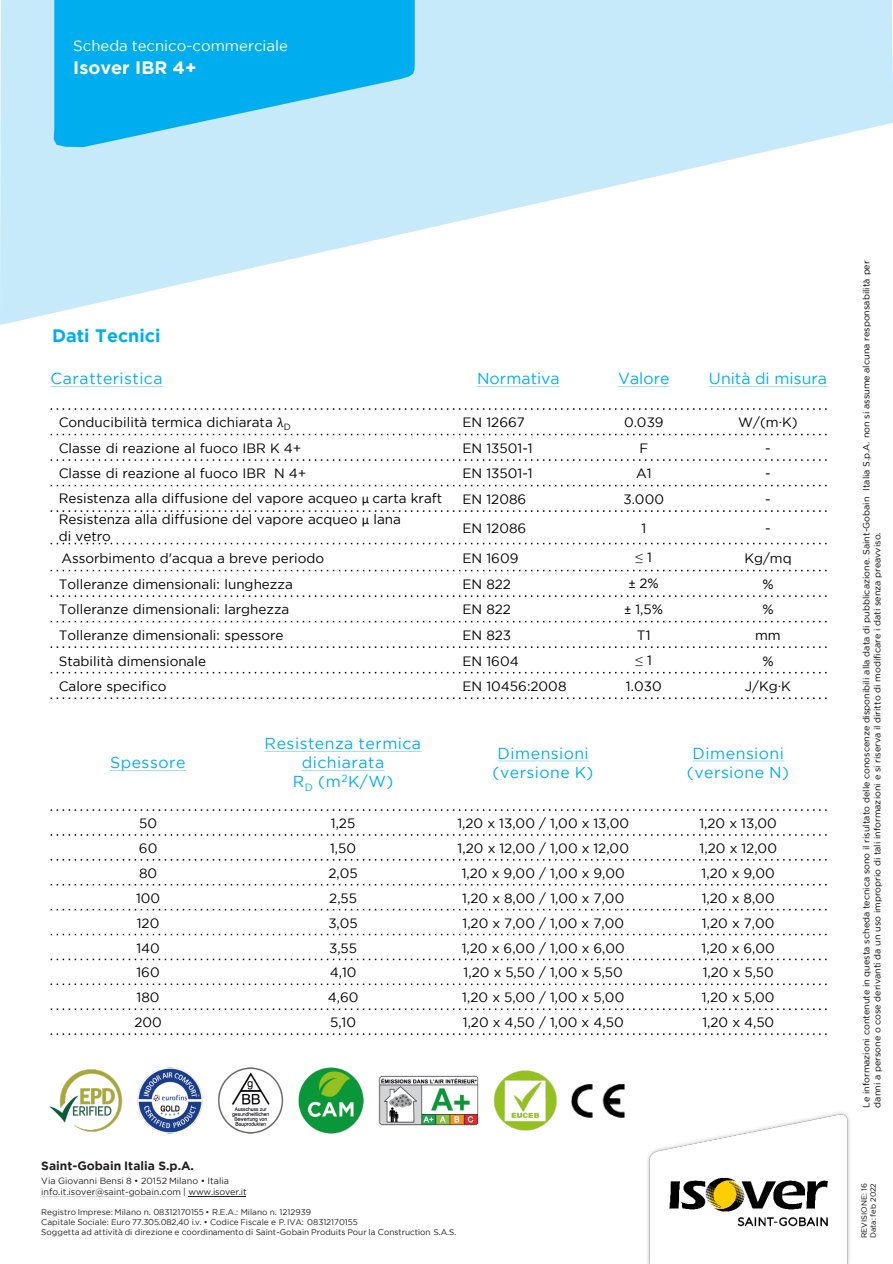
<style>
.page{position:relative;width:893px;height:1264px;background:#fff}
.page>*{position:absolute;margin:0;border:0;box-sizing:border-box;transform-origin:0 0}
.t1{font:700 18px "Gotham";color:#fff}
.t2{font:700 18px "Gotham";color:#00aeef}
.t3{font:15.9px/18.9px "Gotham";letter-spacing:.03em;color:#00aeef;text-align:center}
.t4{font:15.9px "Gotham";color:#00aeef}
.t5{font:15px "Gotham";color:#fff}
.t6{font:13.5px "Gotham";color:#000}
.t7{font:13.5px "Times New Roman";color:#000}
.t8{font:700 12px "Gotham";color:#231f20}
.t9{font:9px/10.8px "Gotham";letter-spacing:-.005em;color:#000}
.t10{font:9px/10.8px "Gotham";letter-spacing:-.005em;color:#231f20}
.t11{font:8.25px "Gotham";color:#231f20}
.t12{font:7.5px "Gotham";letter-spacing:-.005em;color:#000}
.s1{font-family:"Cambria"}
.s2{font-family:"Times New Roman"}
.s3{font-family:"Calibri"}
.s4{font-family:"Gotham"}
</style>
<div class="page">
<svg style="left:0;top:0;width:892px;height:325px;fill:#c7eafb"></svg>
<svg style="left:54px;top:0;width:360px;height:147px;background:#2cbbf1"></svg>
<svg style="left:51px;top:408px;width:776px;height:1px"></svg>
<svg style="left:51px;top:433px;width:776px;height:2px"></svg>
<svg style="left:51px;top:459px;width:776px;height:1px"></svg>
<svg style="left:51px;top:484px;width:776px;height:2px"></svg>
<svg style="left:51px;top:510px;width:776px;height:2px"></svg>
<svg style="left:51px;top:542px;width:776px;height:2px"></svg>
<svg style="left:51px;top:569px;width:776px;height:2px"></svg>
<svg style="left:51px;top:595px;width:776px;height:1px"></svg>
<svg style="left:51px;top:620px;width:776px;height:2px"></svg>
<svg style="left:51px;top:646px;width:776px;height:1px"></svg>
<svg style="left:51px;top:671px;width:776px;height:2px"></svg>
<svg style="left:51px;top:697px;width:776px;height:1px"></svg>
<svg style="left:51px;top:386px;width:112px;height:1px"></svg>
<svg style="left:477px;top:386px;width:82px;height:1px"></svg>
<svg style="left:618px;top:386px;width:51px;height:1px"></svg>
<svg style="left:709px;top:386px;width:118px;height:1px"></svg>
<img style="left:49px;top:1067px;width:508px;height:67px">
<img style="left:571px;top:1084px;width:54px;height:34px">
<svg style="left:41px;top:1196px;width:140px;height:1px"></svg>
<hr style="left:188px;top:1196px;width:58px;height:1px;background:#231f20">
<img style="left:647px;top:1112px;width:203px;height:151px">
<svg style="left:51px;top:809px;width:776px;height:1px"></svg>
<svg style="left:51px;top:834px;width:776px;height:1px"></svg>
<svg style="left:51px;top:859px;width:776px;height:1px"></svg>
<svg style="left:51px;top:884px;width:776px;height:1px"></svg>
<svg style="left:51px;top:908px;width:776px;height:2px"></svg>
<svg style="left:51px;top:933px;width:776px;height:2px"></svg>
<svg style="left:51px;top:958px;width:776px;height:1px"></svg>
<svg style="left:51px;top:983px;width:776px;height:1px"></svg>
<svg style="left:51px;top:1008px;width:776px;height:1px"></svg>
<svg style="left:51px;top:1033px;width:776px;height:1px"></svg>
<svg style="left:110px;top:770px;width:76px;height:1px"></svg>
<svg style="left:264px;top:751px;width:157px;height:1px"></svg>
<svg style="left:302px;top:770px;width:82px;height:1px"></svg>
<svg style="left:497px;top:760px;width:92px;height:1px"></svg>
<svg style="left:692px;top:760px;width:92px;height:1px"></svg>
<p class="t5" style="left:73px;top:38px;width:216px">Scheda tecnico-commerciale</p>
<p class="t1" style="left:73px;top:57px;width:125px">Isover IBR 4+</p>
<p class="t2" style="left:52px;top:324px;width:110px">Dati Tecnici</p>
<p class="t3" style="left:51px;top:369px;width:113px">Caratteristica</p>
<p class="t4" style="left:477px;top:370px;width:84px">Normativa</p>
<p class="t3" style="left:618px;top:369px;width:53px">Valore</p>
<p class="t4" style="left:708px;top:370px;width:120px">Unità di misura</p>
<p class="t6" style="left:59px;top:414px;width:234px">Conducibilità termica dichiarata <span class="s1">λ</span><sub>D</sub></p>
<p class="t6" style="left:462px;top:415px;width:64px">EN 12667</p>
<p class="t6" style="left:624px;top:415px;width:41px">0.039</p>
<p class="t6" style="left:738px;top:414px;width:61px">W/(m<span class="s2">∙</span>K)</p>
<p class="t6" style="left:59px;top:440px;width:244px">Classe di reazione al fuoco IBR K 4+</p>
<p class="t6" style="left:462px;top:440px;width:72px">EN 13501-1</p>
<p class="t6" style="left:639px;top:440px;width:10px">F</p>
<p class="t6" style="left:765px;top:440px;width:7px">-</p>
<p class="t6" style="left:59px;top:466px;width:249px">Classe di reazione al fuoco IBR N 4+</p>
<p class="t6" style="left:462px;top:466px;width:72px">EN 13501-1</p>
<p class="t6" style="left:636px;top:466px;width:17px">A1</p>
<p class="t6" style="left:765px;top:466px;width:7px">-</p>
<p class="t6" style="left:59px;top:490px;width:385px">Resistenza alla diffusione del vapore acqueo <span class="s3">μ</span> carta kraft</p>
<p class="t6" style="left:462px;top:491px;width:65px">EN 12086</p>
<p class="t6" style="left:623px;top:491px;width:42px">3.000</p>
<p class="t6" style="left:765px;top:491px;width:7px">-</p>
<p class="t6" style="left:59px;top:511px;width:344px">Resistenza alla diffusione del vapore acqueo <span class="s3">μ</span> lana</p>
<p class="t6" style="left:59px;top:528px;width:54px">di vetro</p>
<p class="t6" style="left:462px;top:520px;width:65px">EN 12086</p>
<p class="t6" style="left:641px;top:520px;width:6px">1</p>
<p class="t6" style="left:765px;top:520px;width:7px">-</p>
<p class="t6" style="left:61px;top:550px;width:264px">Assorbimento d'acqua a breve periodo</p>
<p class="t6" style="left:462px;top:550px;width:57px">EN 1609</p>
<p class="t7" style="left:635px;top:548px;width:18px">≤ <span class="s4">1</span></p>
<p class="t6" style="left:744px;top:550px;width:49px">Kg/mq</p>
<p class="t6" style="left:59px;top:576px;width:235px">Tolleranze dimensionali: lunghezza</p>
<p class="t6" style="left:462px;top:576px;width:50px">EN 822</p>
<p class="t6" style="left:628px;top:575px;width:32px"><span class="s3">±</span> 2%</p>
<p class="t6" style="left:762px;top:576px;width:13px">%</p>
<p class="t6" style="left:59px;top:602px;width:232px">Tolleranze dimensionali: larghezza</p>
<p class="t6" style="left:462px;top:602px;width:50px">EN 822</p>
<p class="t6" style="left:624px;top:601px;width:40px"><span class="s3">±</span> 1,5%</p>
<p class="t6" style="left:762px;top:602px;width:13px">%</p>
<p class="t6" style="left:59px;top:627px;width:226px">Tolleranze dimensionali: spessore</p>
<p class="t6" style="left:462px;top:627px;width:50px">EN 823</p>
<p class="t6" style="left:637px;top:627px;width:15px">T1</p>
<p class="t6" style="left:755px;top:627px;width:27px">mm</p>
<p class="t6" style="left:59px;top:653px;width:149px">Stabilità dimensionale</p>
<p class="t6" style="left:462px;top:653px;width:58px">EN 1604</p>
<p class="t7" style="left:635px;top:650px;width:18px">≤ <span class="s4">1</span></p>
<p class="t6" style="left:762px;top:653px;width:13px">%</p>
<p class="t6" style="left:59px;top:678px;width:109px">Calore specifico</p>
<p class="t6" style="left:462px;top:678px;width:105px">EN 10456:2008</p>
<p class="t6" style="left:626px;top:678px;width:37px">1.030</p>
<p class="t6" style="left:744px;top:678px;width:48px">J/Kg<span class="s2">∙</span>K</p>
<p class="t3" style="left:110px;top:752px;width:77px">Spessore</p>
<p class="t3" style="left:264px;top:733px;width:158px">Resistenza termica dichiarata</p>
<p class="t3" style="left:293px;top:771px;width:102px">R<sub>D</sub> (m<sup>2</sup>K/W)</p>
<p class="t3" style="left:497px;top:743px;width:93px">Dimensioni</p>
<p class="t3" style="left:492px;top:762px;width:102px">(versione K)</p>
<p class="t3" style="left:692px;top:743px;width:93px">Dimensioni</p>
<p class="t3" style="left:687px;top:762px;width:104px">(versione N)</p>
<p class="t6" style="left:139px;top:815px;width:19px">50</p>
<p class="t6" style="left:331px;top:815px;width:26px">1,25</p>
<p class="t6" style="left:457px;top:815px;width:173px">1,20 x 13,00 / 1,00 x 13,00</p>
<p class="t6" style="left:699px;top:815px;width:79px">1,20 x 13,00</p>
<p class="t6" style="left:139px;top:840px;width:20px">60</p>
<p class="t6" style="left:330px;top:840px;width:28px">1,50</p>
<p class="t6" style="left:457px;top:840px;width:173px">1,20 x 12,00 / 1,00 x 12,00</p>
<p class="t6" style="left:699px;top:840px;width:79px">1,20 x 12,00</p>
<p class="t6" style="left:139px;top:865px;width:20px">80</p>
<p class="t6" style="left:328px;top:865px;width:31px">2,05</p>
<p class="t6" style="left:461px;top:865px;width:164px">1,20 x 9,00 / 1,00 x 9,00</p>
<p class="t6" style="left:701px;top:865px;width:75px">1,20 x 9,00</p>
<p class="t6" style="left:136px;top:890px;width:26px">100</p>
<p class="t6" style="left:329px;top:890px;width:29px">2,55</p>
<p class="t6" style="left:462px;top:890px;width:163px">1,20 x 8,00 / 1,00 x 7,00</p>
<p class="t6" style="left:701px;top:890px;width:74px">1,20 x 8,00</p>
<p class="t6" style="left:137px;top:915px;width:24px">120</p>
<p class="t6" style="left:328px;top:915px;width:31px">3,05</p>
<p class="t6" style="left:462px;top:915px;width:163px">1,20 x 7,00 / 1,00 x 7,00</p>
<p class="t6" style="left:702px;top:915px;width:74px">1,20 x 7,00</p>
<p class="t6" style="left:136px;top:940px;width:25px">140</p>
<p class="t6" style="left:329px;top:940px;width:30px">3,55</p>
<p class="t6" style="left:461px;top:940px;width:164px">1,20 x 6,00 / 1,00 x 6,00</p>
<p class="t6" style="left:701px;top:940px;width:75px">1,20 x 6,00</p>
<p class="t6" style="left:136px;top:965px;width:25px">160</p>
<p class="t6" style="left:330px;top:965px;width:28px">4,10</p>
<p class="t6" style="left:463px;top:965px;width:161px">1,20 x 5,50 / 1,00 x 5,50</p>
<p class="t6" style="left:702px;top:965px;width:73px">1,20 x 5,50</p>
<p class="t6" style="left:136px;top:989px;width:24px">180</p>
<p class="t6" style="left:328px;top:989px;width:32px">4,60</p>
<p class="t6" style="left:462px;top:989px;width:163px">1,20 x 5,00 / 1,00 x 5,00</p>
<p class="t6" style="left:702px;top:989px;width:74px">1,20 x 5,00</p>
<p class="t6" style="left:134px;top:1014px;width:29px">200</p>
<p class="t6" style="left:330px;top:1014px;width:28px">5,10</p>
<p class="t6" style="left:463px;top:1014px;width:162px">1,20 x 4,50 / 1,00 x 4,50</p>
<p class="t6" style="left:702px;top:1014px;width:73px">1,20 x 4,50</p>
<p class="t8" style="left:41px;top:1158px;width:154px">Saint-Gobain Italia S.p.A.</p>
<p class="t10" style="left:41px;top:1175px;width:207px">Via Giovanni Bensi 8 • 20152 Milano • Italia info.it.isover@saint-gobain.com | www.isover.it</p>
<p class="t11" style="left:41px;top:1207px;width:271px">Registro Imprese: Milano n. 08312170155 • R.E.A.: Milano n. 1212939</p>
<p class="t11" style="left:41px;top:1216px;width:318px">Capitale Sociale: Euro 77.305.082,40 i.v. • Codice Fiscale e P. IVA: 08312170155</p>
<p class="t11" style="left:41px;top:1226px;width:416px">Soggetta ad attività di direzione e coordinamento di Saint-Gobain Produits Pour la Construction S.A.S.</p>
<p class="t9" style="left:860px;top:1107px;width:848px;rotate:-90deg">Le informazioni contenute in questa scheda tecnica sono il risultato delle conoscenze disponibili alla data di pubblicazione. Saint-Gobain Italia S.p.A. non si assume alcuna responsabilità per danni a persone o cose derivanti da un uso improprio di tali informazioni e si riserva il diritto di modificare i dati senza preavviso.</p>
<p class="t12" style="left:859px;top:1237px;width:56px;rotate:-90deg">REVISIONE: 16</p>
<p class="t12" style="left:868px;top:1237px;width:57px;rotate:-90deg">Data: feb 2022</p>
</div>
